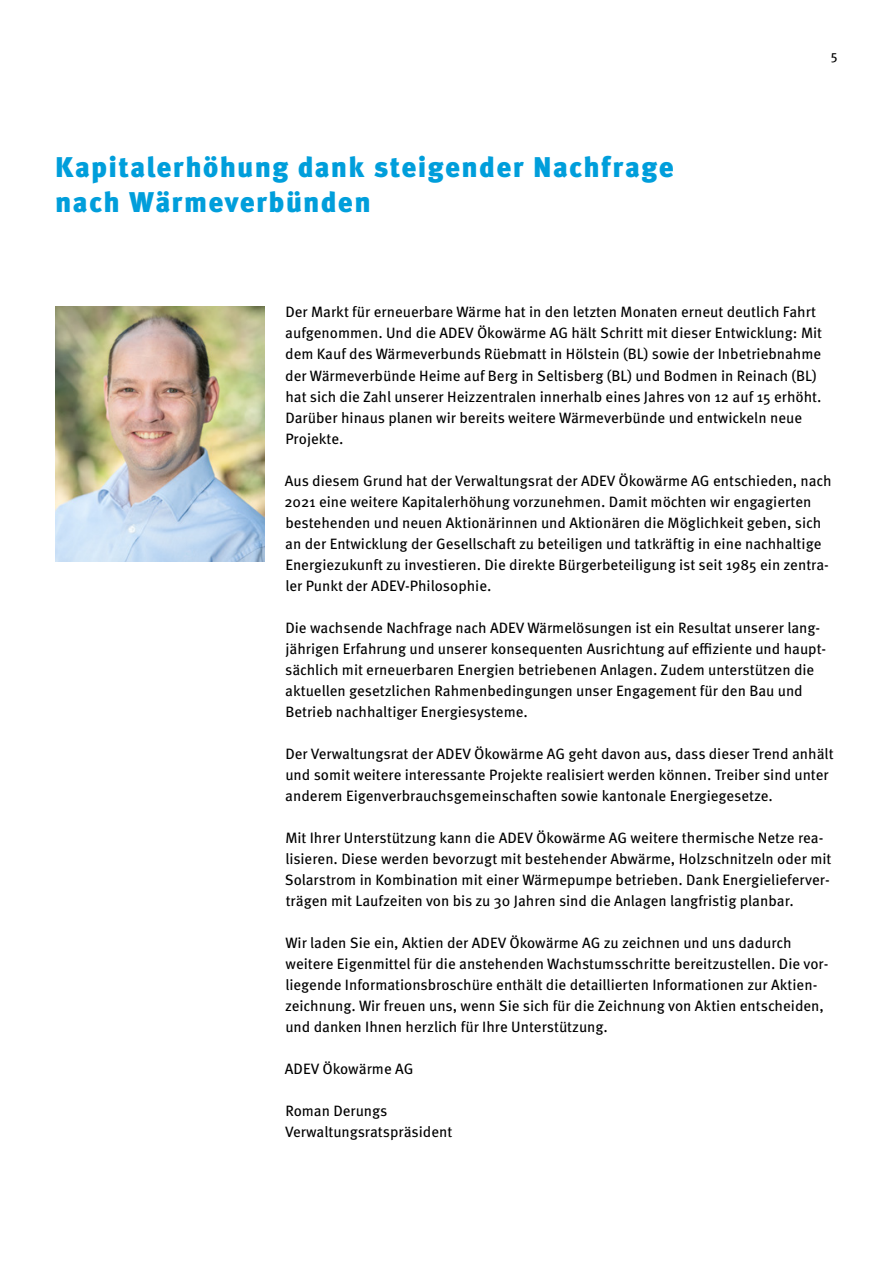
<style>
.page{position:relative;width:893px;height:1263px;background:#fff}
.page>*{position:absolute;margin:0;border:0;box-sizing:border-box;transform-origin:0 0}
.t1{font:900 28.5px/34.5px "Meta Pro";letter-spacing:.04em;color:#009edb}
.t2{font:15px/21px "Meta Pro";color:#000}
.t3{font:13.5px "Meta Pro";color:#000}
</style>
<div class="page">
<img style="left:55px;top:307px;width:209px;height:254px">
<h1 class="t1" style="left:55px;top:151px;width:620px">Kapitalerhöhung dank steigender Nachfrage nach Wärmeverbünden</h1>
<p class="t3" style="left:830px;top:48px;width:9px">5</p>
<p class="t2" style="left:285px;top:302px;width:538px">Der Markt für erneuerbare Wärme hat in den letzten Monaten erneut deutlich Fahrt aufgenommen. Und die ADEV Ökowärme AG hält Schritt mit dieser Entwicklung: Mit dem Kauf des Wärmeverbunds Rüebmatt in Hölstein (BL) sowie der Inbetriebnahme der Wärmeverbünde Heime auf Berg in Seltisberg (BL) und Bodmen in Reinach (BL) hat sich die Zahl unserer Heizzentralen innerhalb eines Jahres von 12 auf 15 erhöht.<br>Darüber hinaus planen wir bereits weitere Wärmeverbünde und entwickeln neue Projekte.</p>
<p class="t2" style="left:284px;top:470px;width:549px">Aus diesem Grund hat der Verwaltungsrat der ADEV Ökowärme AG entschieden, nach 2021 eine weitere Kapitalerhöhung vorzunehmen. Damit möchten wir engagierten bestehenden und neuen Aktionärinnen und Aktionären die Möglichkeit geben, sich an der Entwicklung der Gesellschaft zu beteiligen und tatkräftig in eine nachhaltige Energiezukunft zu investieren. Die direkte Bürgerbeteiligung ist seit 1985 ein zentra&shy;ler Punkt der ADEV-Philosophie.</p>
<p class="t2" style="left:285px;top:617px;width:543px">Die wachsende Nachfrage nach ADEV Wärmelösungen ist ein Resultat unserer lang&shy;jährigen Erfahrung und unserer konsequenten Ausrichtung auf effiziente und haupt&shy;sächlich mit erneuerbaren Energien betriebenen Anlagen. Zudem unterstützen die aktuellen gesetzlichen Rahmenbedingungen unser Engagement für den Bau und Betrieb nachhaltiger Energiesysteme.</p>
<p class="t2" style="left:285px;top:743px;width:550px">Der Verwaltungsrat der ADEV Ökowärme AG geht davon aus, dass dieser Trend anhält und somit weitere interessante Projekte realisiert werden können. Treiber sind unter anderem Eigenverbrauchsgemeinschaften sowie kantonale Energiegesetze.</p>
<p class="t2" style="left:285px;top:827px;width:548px">Mit Ihrer Unterstützung kann die ADEV Ökowärme AG weitere thermische Netze rea&shy;lisieren. Diese werden bevorzugt mit bestehender Abwärme, Holzschnitzeln oder mit Solarstrom in Kombination mit einer Wärmepumpe betrieben. Dank Energielieferver&shy;trägen mit Laufzeiten von bis zu 30 Jahren sind die Anlagen langfristig planbar.</p>
<p class="t2" style="left:285px;top:932px;width:545px">Wir laden Sie ein, Aktien der ADEV Ökowärme AG zu zeichnen und uns dadurch weitere Eigenmittel für die anstehenden Wachstumsschritte bereitzustellen. Die vor&shy;liegende Informationsbroschüre enthält die detaillierten Informationen zur Aktien&shy;zeichnung. Wir freuen uns, wenn Sie sich für die Zeichnung von Aktien entscheiden, und danken Ihnen herzlich für Ihre Unterstützung.</p>
<p class="t2" style="left:285px;top:1058px;width:130px">ADEV Ökowärme AG</p>
<p class="t2" style="left:285px;top:1100px;width:169px">Roman Derungs<br>Verwaltungsratspräsident</p>
</div>
